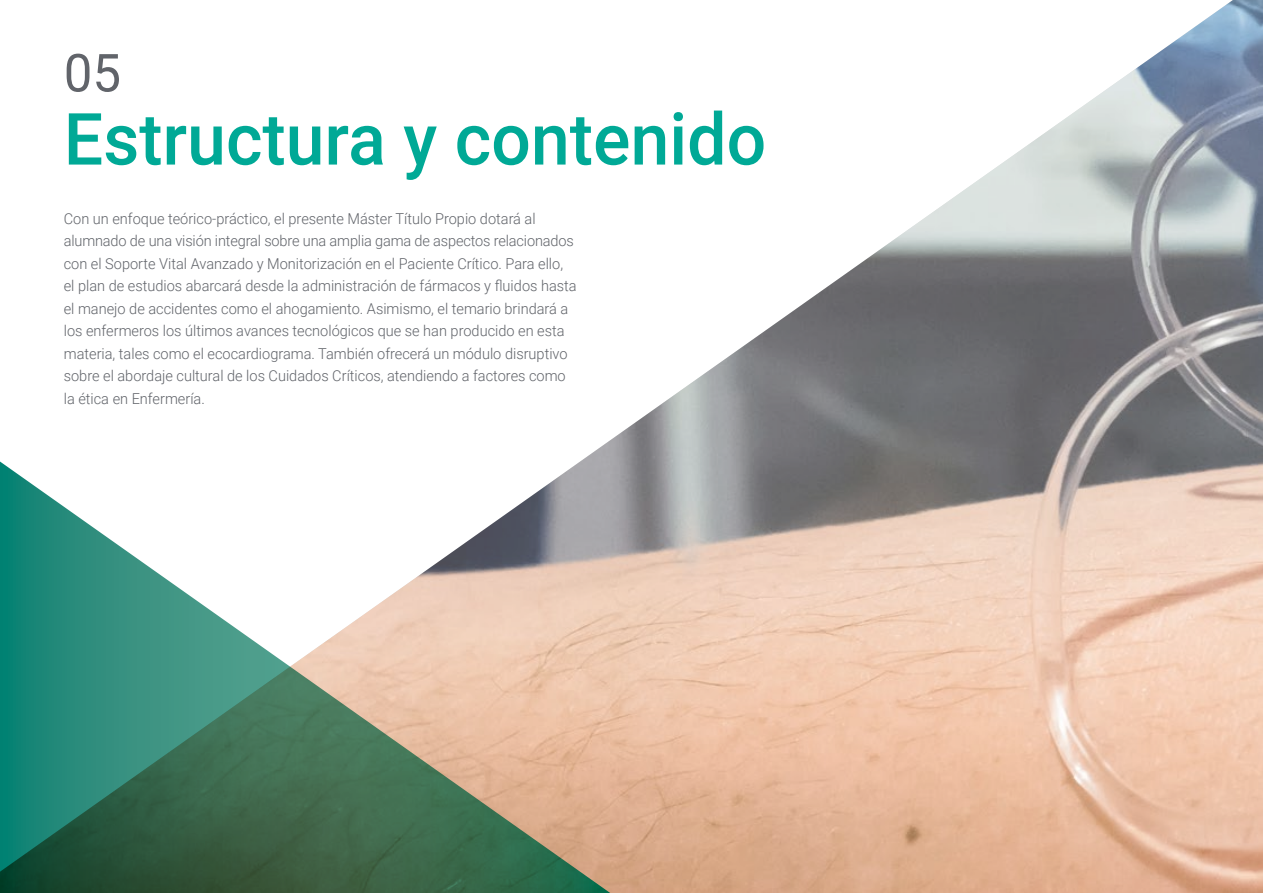
<style>
.page{position:relative;width:1263px;height:893px;background:#fff}
.page>*{position:absolute;margin:0;border:0;box-sizing:border-box;transform-origin:0 0}
.t1{font:500 72px "Roboto";color:#00a996}
.t2{font:52.5px "Roboto";color:#61646a}
.t3{font:300 15px/22.5px "Roboto";color:#61646a}
</style>
<div class="page">
<img style="left:602px;top:0;width:661px;height:893px">
<svg style="left:0;top:446px;width:640px;height:447px"></svg>
<h2 class="t2" style="left:64px;top:36px;width:59px">05</h2>
<h1 class="t1" style="left:64px;top:89px;width:704px">Estructura y contenido</h1>
<p class="t3" style="left:64px;top:207px;width:514px">Con un enfoque teórico-práctico, el presente Máster Título Propio dotará al alumnado de una visión integral sobre una amplia gama de aspectos relacionados con el Soporte Vital Avanzado y Monitorización en el Paciente Crítico. Para ello, el plan de estudios abarcará desde la administración de fármacos y fluidos hasta el manejo de accidentes como el ahogamiento. Asimismo, el temario brindará a los enfermeros los últimos avances tecnológicos que se han producido en esta materia, tales como el ecocardiograma. También ofrecerá un módulo disruptivo sobre el abordaje cultural de los Cuidados Críticos, atendiendo a factores como la ética en Enfermería.</p>
</div>
